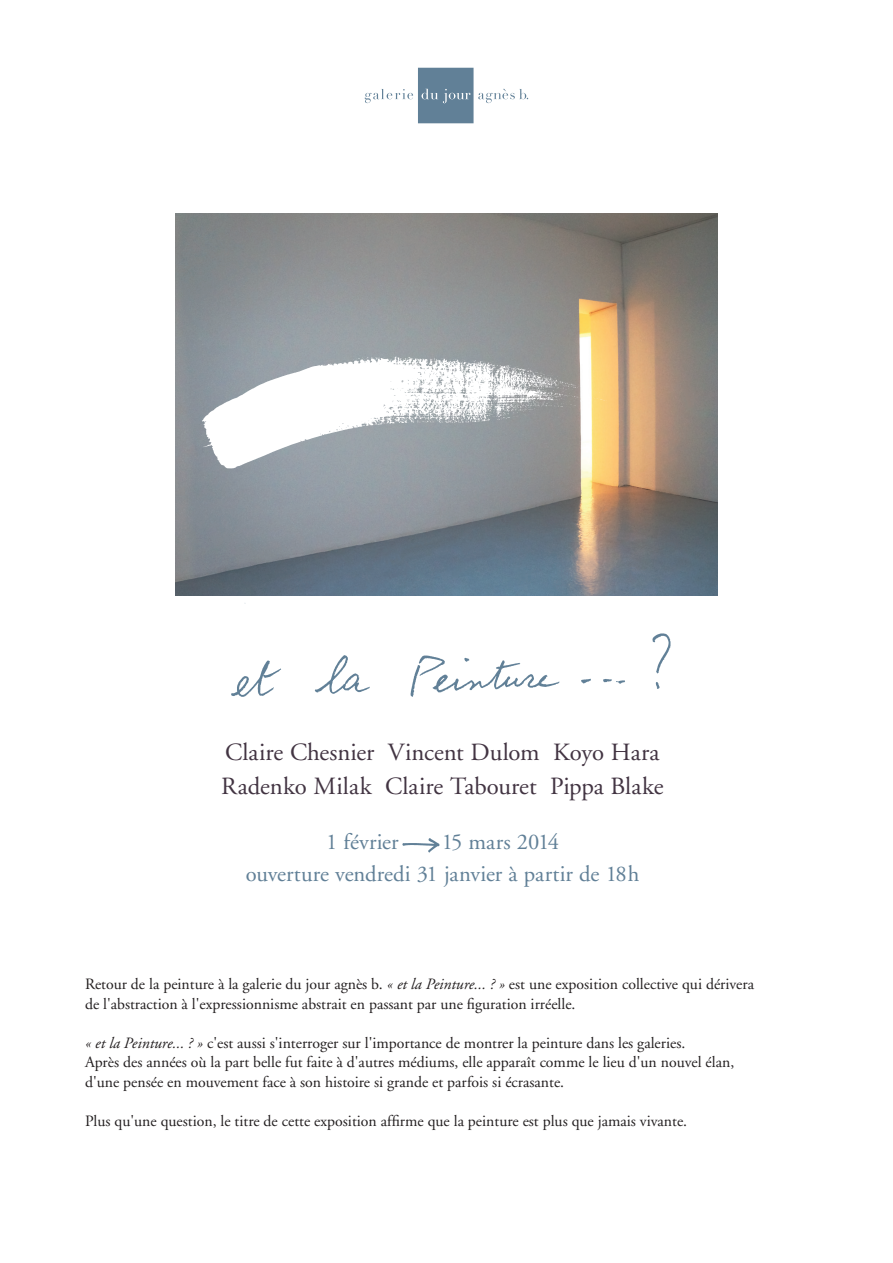
<style>
.page{position:relative;width:893px;height:1263px;background:#fff}
.page>*{position:absolute;margin:0;border:0;box-sizing:border-box;transform-origin:0 0}
.Normal_e{font:24.75px "Adobe Garamond";color:#423442}
.Normal_e-2{font:22.5px "Adobe Garamond";letter-spacing:-.005em;color:#618097}
.t1{font:15.75px "Adobe Garamond";color:#231f20}
.s1{font-style:italic}
</style>
<div class="page">
<svg style="left:365px;top:68px;width:163px;height:55px"></svg>
<img style="left:175px;top:213px;width:543px;height:383px">
<img style="left:175px;top:306px;width:446px;height:209px">
<img style="left:226px;top:580px;width:467px;height:117px">
<img style="left:402px;top:838px;width:38px;height:15px">
<p class="Normal_e" style="left:225px;top:739px;width:436px">Claire Chesnier Vincent Dulom Koyo Hara</p>
<p class="Normal_e" style="left:221px;top:773px;width:444px">Radenko Milak Claire Tabouret Pippa Blake</p>
<p class="Normal_e-2" style="left:326px;top:829px;width:74px">1 février</p>
<p class="Normal_e-2" style="left:442px;top:829px;width:119px">15 mars 2014</p>
<p class="Normal_e-2" style="left:246px;top:861px;width:395px">ouverture vendredi 31 janvier à partir de 18h</p>
<p class="t1" style="left:85px;top:976px;width:670px">Retour de la peinture à la galerie du jour agnès b. <span class="s1">« et la Peinture... ? »</span> est une exposition collective qui dérivera</p>
<p class="t1" style="left:85px;top:995px;width:492px">de l'abstraction à l'expressionnisme abstrait en passant par une figuration irréelle.</p>
<p class="t1" style="left:85px;top:1034px;width:602px"><span class="s1">« et la Peinture... ? »</span> c'est aussi s'interroger sur l'importance de montrer la peinture dans les galeries.</p>
<p class="t1" style="left:85px;top:1054px;width:651px">Après des années où la part belle fut faite à d'autres médiums, elle apparaît comme le lieu d'un nouvel élan,</p>
<p class="t1" style="left:85px;top:1073px;width:481px">d'une pensée en mouvement face à son histoire si grande et parfois si écrasante.</p>
<p class="t1" style="left:85px;top:1112px;width:604px">Plus qu'une question, le titre de cette exposition affirme que la peinture est plus que jamais vivante.</p>
</div>
